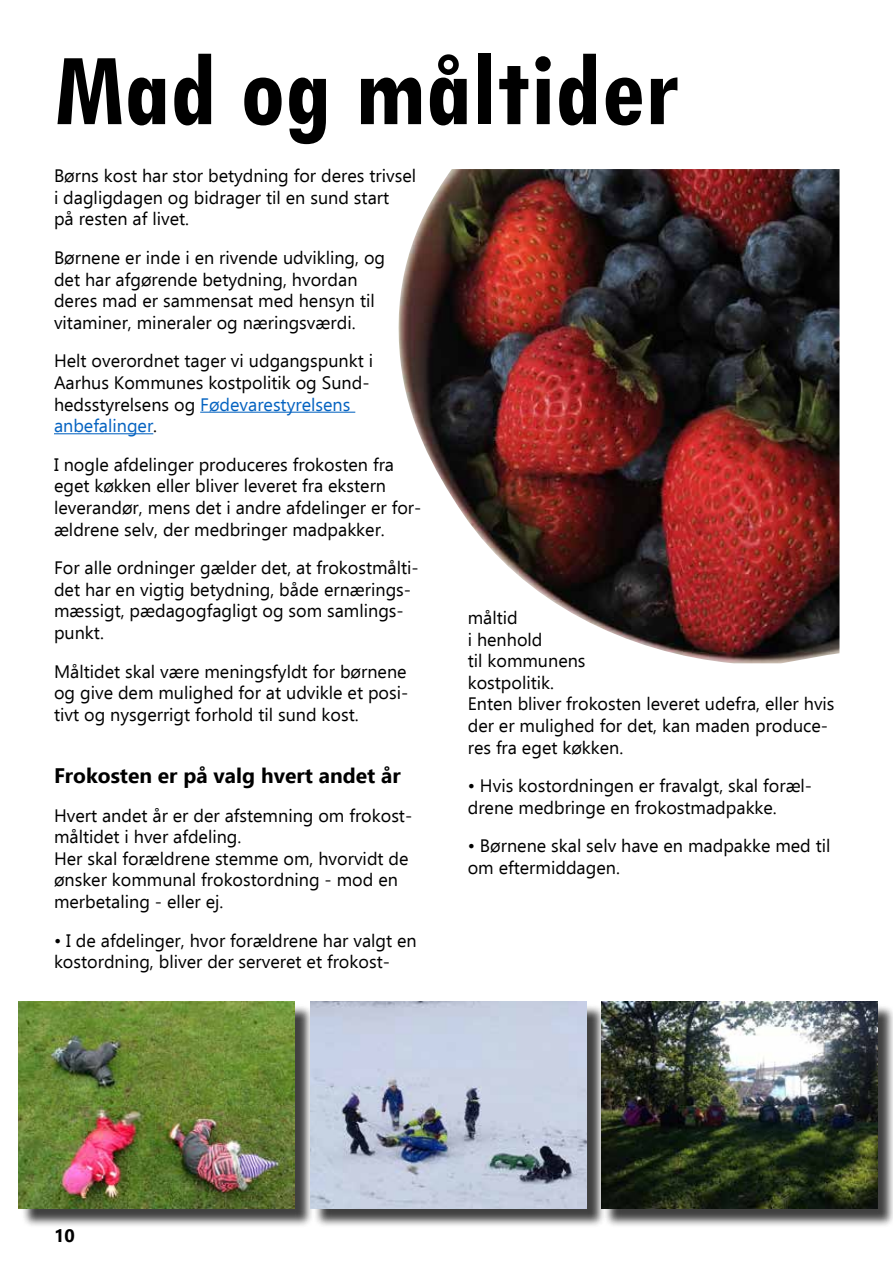
<style>
.page{position:relative;width:893px;height:1263px;background:#fff}
.page>*{position:absolute;margin:0;border:0;box-sizing:border-box;transform-origin:0 0}
.t1{font:700 condensed 108px "Tw Cen";color:#000}
.t2{font:700 21px "Ebrima";color:#000}
.t3{font:18px/21.6px "Ebrima";color:#000}
.t4{font:700 18px "Segoe UI";color:#000}
.s1{color:#0563c1}
</style>
<div class="page">
<hr style="left:200px;top:412px;width:155px;height:1px;background:#0563c1">
<hr style="left:54px;top:433px;width:99px;height:1px;background:#0563c1">
<img style="left:398px;top:169px;width:441px;height:494px">
<div style="left:603px;top:1004px;width:290px;height:223px;background:#000;opacity:.75"></div>
<img style="left:601px;top:1001px;width:277px;height:208px">
<div style="left:21px;top:1004px;width:292px;height:223px;background:#000;opacity:.75"></div>
<img style="left:18px;top:1002px;width:277px;height:207px">
<div style="left:313px;top:1004px;width:292px;height:223px;background:#000;opacity:.75"></div>
<img style="left:310px;top:1001px;width:277px;height:208px">
<h1 class="t1" style="left:54px;top:25px;width:626px">Mad og måltider</h1>
<p class="t3" style="left:54px;top:164px;width:364px">Børns kost har stor betydning for deres trivsel i dagligdagen og bidrager til en sund start<br>på resten af livet.</p>
<p class="t3" style="left:54px;top:246px;width:333px">Børnene er inde i en rivende udvikling, og det har afgørende betydning, hvordan deres mad er sammensat med hensyn til vitaminer, mineraler og næringsværdi.</p>
<p class="t3" style="left:54px;top:350px;width:321px">Helt overordnet tager vi udgangspunkt i Aarhus Kommunes kostpolitik og Sund&shy;hedsstyrelsens og <span class="s1">Fødevarestyrelsens anbefalinger</span>.</p>
<p class="t3" style="left:54px;top:453px;width:369px">I nogle afdelinger produceres frokosten fra eget køkken eller bliver leveret fra ekstern leverandør, mens det i andre afdelinger er for&shy;ældrene selv, der medbringer madpakker.</p>
<p class="t3" style="left:54px;top:556px;width:366px">For alle ordninger gælder det, at frokostmålti&shy;det har en vigtig betydning, både ernærings&shy;mæssigt, pædagogfagligt og som samlings&shy;punkt.</p>
<p class="t3" style="left:54px;top:660px;width:356px;text-align:justify">Måltidet skal være meningsfyldt for børnene og give dem mulighed for at udvikle et posi&shy;tivt og nysgerrigt forhold til sund kost.</p>
<p class="t2" style="left:54px;top:759px;width:348px">Frokosten er på valg hvert andet år</p>
<p class="t3" style="left:54px;top:804px;width:360px">Hvert andet år er der afstemning om frokost&shy;måltidet i hver afdeling.<br>Her skal forældrene stemme om, hvorvidt de ønsker kommunal frokostordning - mod en merbetaling - eller ej.</p>
<p class="t3" style="left:54px;top:929px;width:364px">• I de afdelinger, hvor forældrene har valgt en kostordning, bliver der serveret et frokost-</p>
<p class="t3" style="left:468px;top:606px;width:368px">måltid<br>i henhold<br>til kommunens<br>kostpolitik.<br>Enten bliver frokosten leveret udefra, eller hvis der er mulighed for det, kan maden produce&shy;res fra eget køkken.</p>
<p class="t3" style="left:468px;top:774px;width:346px">• Hvis kostordningen er fravalgt, skal foræl&shy;drene medbringe en frokostmadpakke.</p>
<p class="t3" style="left:468px;top:835px;width:364px">• Børnene skal selv have en madpakke med til om eftermiddagen.</p>
<p class="t4" style="left:54px;top:1219px;width:22px">10</p>
</div>
